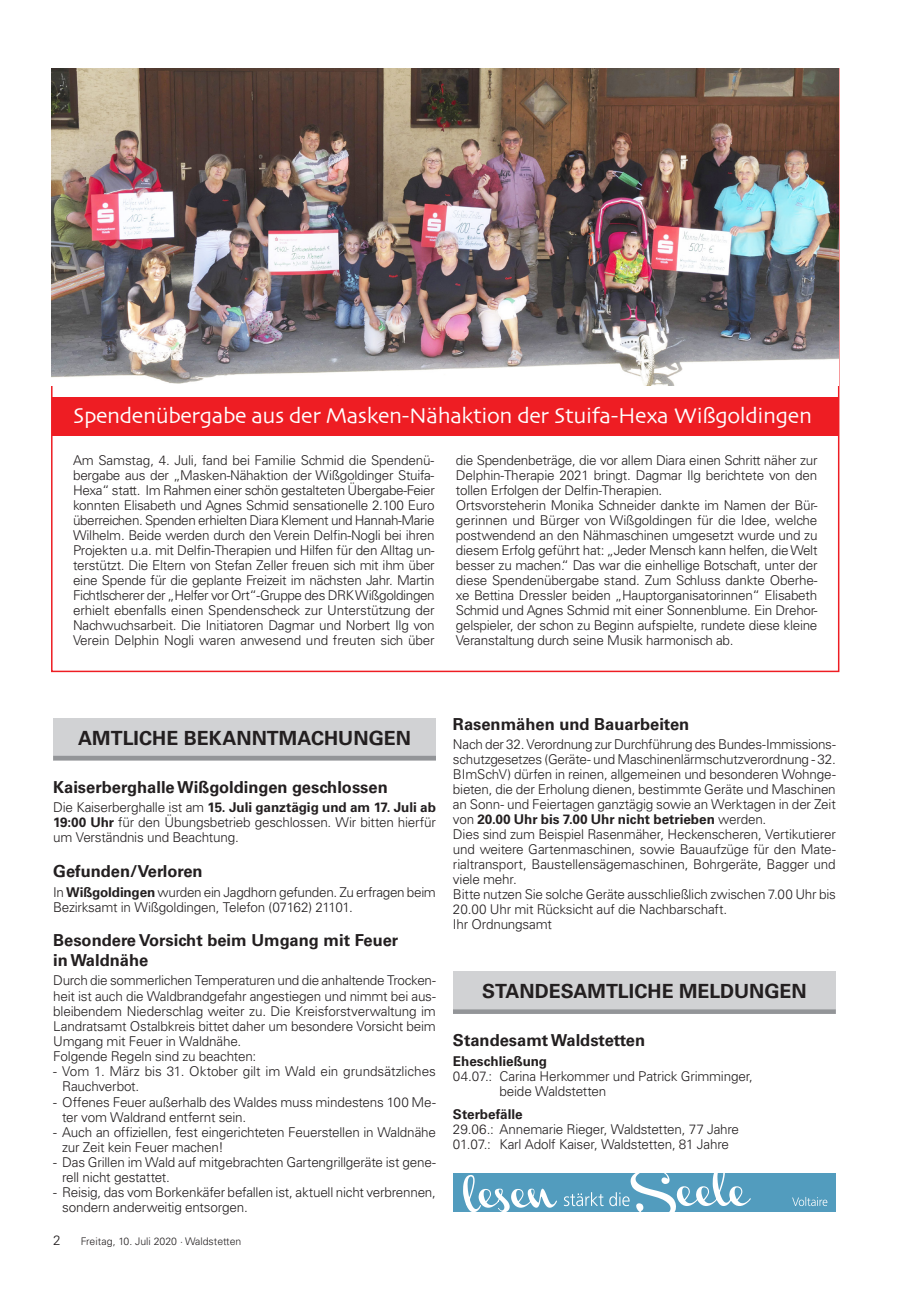
<style>
.page{position:relative;width:906px;height:1289px;background:#fff}
.page>*{position:absolute;margin:0;border:0;box-sizing:border-box;transform-origin:0 0}
.t1{font:22.5px "Skia";letter-spacing:-.02em;color:#fff}
.t2{font:700 19.5px "Univers LT";color:#231f20}
.t3{font:700 16.5px/19.6px "Univers LT";color:#231f20}
.t4{font:300 13.5px/15px "Univers LT";letter-spacing:-.015em;color:#231f20}
.t5{font:700 13.5px "Univers LT";letter-spacing:-.005em;color:#231f20}
.t6{font:300 10.5px "Univers LT";color:#231f20}
.s1{font-weight:700}
</style>
<div class="page">
<div style="left:53px;top:717px;width:383px;height:43px;background:#d1d2d4"></div>
<div style="left:53px;top:755px;width:383px;height:5px;background:#939598"></div>
<div style="left:52px;top:397px;width:786px;height:39px;background:#ee1d23"></div>
<img style="left:52px;top:68px;width:786px;height:317px">
<div style="left:453px;top:971px;width:383px;height:42px;background:#d1d2d4"></div>
<svg style="left:453px;top:1009px;width:383px;height:4px;background:#999b9d"></svg>
<div style="left:453px;top:1172px;width:383px;height:39px;background:#529cbe"></div>
<svg style="left:463px;top:1175px;width:94px;height:37px"></svg>
<svg style="left:564px;top:1172px;width:263px;height:40px"></svg>
<h1 class="t1" style="left:73px;top:402px;width:740px">Spendenübergabe aus der Masken-Nähaktion der Stuifa-Hexa Wißgoldingen</h1>
<p class="t4" style="left:456px;top:452px;width:363px">die Spendenbeträge, die vor allem Diara einen Schritt näher zur Delphin-Therapie 2021 bringt. Dagmar Ilg berichtete von den tollen Erfolgen der Delfin-Therapien.<br>Ortsvorsteherin Monika Schneider dankte im Namen der Bür&shy;gerinnen und Bürger von Wißgoldingen für die Idee, welche postwendend an den Nähmaschinen umgesetzt wurde und zu diesem Erfolg geführt hat: „Jeder Mensch kann helfen, die Welt besser zu machen.“ Das war die einhellige Botschaft, unter der diese Spendenübergabe stand. Zum Schluss dankte Oberhe&shy;xe Bettina Dressler beiden „Hauptorganisatorinnen“ Elisabeth Schmid und Agnes Schmid mit einer Sonnenblume. Ein Drehor&shy;gelspieler, der schon zu Beginn aufspielte, rundete diese kleine Veranstaltung durch seine Musik harmonisch ab.</p>
<p class="t4" style="left:73px;top:452px;width:363px;text-align:justify">Am Samstag, 4. Juli, fand bei Familie Schmid die Spendenü&shy;bergabe aus der „Masken-Nähaktion der Wißgoldinger Stuifa-Hexa“ statt. Im Rahmen einer schön gestalteten Übergabe-Feier konnten Elisabeth und Agnes Schmid sensationelle 2.100 Euro überreichen. Spenden erhielten Diara Klement und Hannah-Marie Wilhelm. Beide werden durch den Verein Delfin-Nogli bei ihren Projekten u.a. mit Delfin-Therapien und Hilfen für den Alltag un&shy;terstützt. Die Eltern von Stefan Zeller freuen sich mit ihm über eine Spende für die geplante Freizeit im nächsten Jahr. Martin Fichtlscherer der „Helfer vor Ort“-Gruppe des DRK Wißgoldingen erhielt ebenfalls einen Spendenscheck zur Unterstützung der Nachwuchsarbeit. Die Initiatoren Dagmar und Norbert Ilg von Verein Delphin Nogli waren anwesend und freuten sich über</p>
<h2 class="t2" style="left:78px;top:726px;width:334px">AMTLICHE BEKANNTMACHUNGEN</h2>
<p class="t3" style="left:53px;top:777px;width:336px">Kaiserberghalle Wißgoldingen geschlossen</p>
<p class="t4" style="left:53px;top:799px;width:384px;text-align:justify">Die Kaiserberghalle ist am <span class="s1">15. Juli ganztägig und am 17. Juli ab 19:00 Uhr</span> für den Übungsbetrieb geschlossen. Wir bitten hierfür um Verständnis und Beachtung.</p>
<p class="t3" style="left:53px;top:861px;width:151px">Gefunden/Verloren</p>
<p class="t4" style="left:53px;top:884px;width:384px">In <span class="s1">Wißgoldingen</span> wurden ein Jagdhorn gefunden. Zu erfragen beim<br>Bezirksamt in Wißgoldingen, Telefon (07162) 21101.</p>
<p class="t3" style="left:53px;top:930px;width:347px">Besondere Vorsicht beim Umgang mit Feuer in Waldnähe</p>
<p class="t4" style="left:53px;top:973px;width:384px">Durch die sommerlichen Temperaturen und die anhaltende Trocken&shy;heit ist auch die Waldbrandgefahr angestiegen und nimmt bei aus&shy;bleibendem Niederschlag weiter zu. Die Kreisforstverwaltung im Landratsamt Ostalbkreis bittet daher um besondere Vorsicht beim Umgang mit Feuer in Waldnähe.<br>Folgende Regeln sind zu beachten:</p>
<p class="t4" style="left:62px;top:1063px;width:375px;text-indent:-9px">- Vom 1. März bis 31. Oktober gilt im Wald ein grundsätzliches<br>Rauchverbot.</p>
<p class="t4" style="left:62px;top:1094px;width:375px;text-indent:-9px">- Offenes Feuer außerhalb des Waldes muss mindestens 100 Me&shy;ter vom Waldrand entfernt sein.</p>
<p class="t4" style="left:62px;top:1124px;width:375px;text-indent:-9px">- Auch an offiziellen, fest eingerichteten Feuerstellen in Waldnähe zur Zeit kein Feuer machen!</p>
<p class="t4" style="left:62px;top:1154px;width:375px;text-indent:-9px">- Das Grillen im Wald auf mitgebrachten Gartengrillgeräte ist gene&shy;rell nicht gestattet.</p>
<p class="t4" style="left:62px;top:1184px;width:375px;text-indent:-9px">- Reisig, das vom Borkenkäfer befallen ist, aktuell nicht verbrennen, sondern anderweitig entsorgen.</p>
<p class="t4" style="left:53px;top:1232px;width:9px">2</p>
<p class="t6" style="left:81px;top:1234px;width:162px">Freitag, 10. Juli 2020 · Waldstetten</p>
<p class="t3" style="left:453px;top:714px;width:238px">Rasenmähen und Bauarbeiten</p>
<p class="t4" style="left:453px;top:736px;width:384px">Nach der 32. Verordnung zur Durchführung des Bundes-Immissions&shy;schutzgesetzes (Geräte- und Maschinenlärmschutzverordnung - 32.<br>BImSchV) dürfen in reinen, allgemeinen und besonderen Wohnge&shy;bieten, die der Erholung dienen, bestimmte Geräte und Maschinen an Sonn- und Feiertagen ganztägig sowie an Werktagen in der Zeit von <span class="s1">20.00 Uhr bis 7.00 Uhr nicht betrieben</span> werden.<br>Dies sind zum Beispiel Rasenmäher, Heckenscheren, Vertikutierer und weitere Gartenmaschinen, sowie Bauaufzüge für den Mate&shy;rialtransport, Baustellensägemaschinen, Bohrgeräte, Bagger und viele mehr.<br>Bitte nutzen Sie solche Geräte ausschließlich zwischen 7.00 Uhr bis 20.00 Uhr mit Rücksicht auf die Nachbarschaft.<br>Ihr Ordnungsamt</p>
<h2 class="t2" style="left:482px;top:979px;width:326px">STANDESAMTLICHE MELDUNGEN</h2>
<p class="t3" style="left:453px;top:1030px;width:194px">Standesamt Waldstetten</p>
<p class="t5" style="left:453px;top:1052px;width:96px">Eheschließung</p>
<p class="t4" style="left:499px;top:1068px;width:255px;text-indent:-46px">04.07.: Carina Herkommer und Patrick Grimminger, beide Waldstetten</p>
<p class="t5" style="left:453px;top:1106px;width:71px">Sterbefälle</p>
<p class="t4" style="left:453px;top:1121px;width:288px">29.06.: Annemarie Rieger, Waldstetten, 77 Jahre<br>01.07.: Karl Adolf Kaiser, Waldstetten, 81 Jahre</p>
</div>
